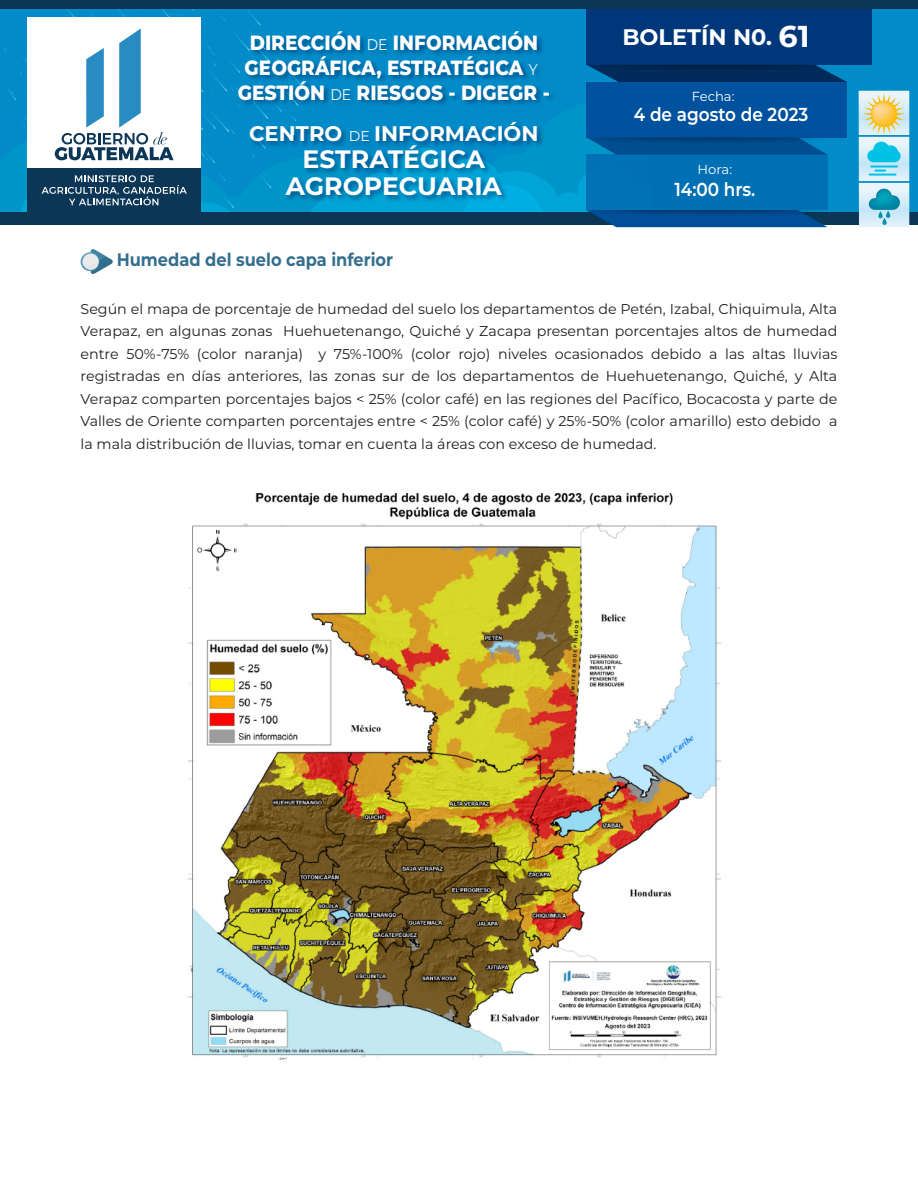
<style>
.page{position:relative;width:918px;height:1188px;background:#fff}
.page>*{position:absolute;margin:0;border:0;box-sizing:border-box;transform-origin:0 0}
.t1{font:700 25.2px/27px "Montserrat";color:#fff;text-align:center}
.t2{font:700 22.5px "Montserrat";color:#fff}
.t3{font:700 21.15px "Montserrat";color:#fff}
.t4{font:800 20.55px/24.8px "Montserrat";color:#fff;text-align:center;scale:.9 1}
.t5{font:600 18.75px "Montserrat";color:#fff;scale:.9 1}
.t6{font:700 18px "Montserrat";color:#336e8e;scale:.9 1}
.t7{font:14.25px/22.5px "Montserrat";color:#231f20;text-align:justify}
.t8{font:13.2px "Montserrat";color:#fff}
.s1{font-weight:400;font-size:15.45px}
.s2{font-weight:400;font-size:14.1px}
.s3{font-size:30.15px}
</style>
<div class="page">
<svg style="left:81px;top:249px;width:32px;height:25px"></svg>
<img style="left:188px;top:492px;width:533px;height:569px">
<div style="left:0;top:0;width:918px;height:225px;background:#0b3656"></div>
<div style="left:847px;top:9px;width:71px;height:203px;background:#018cc9"></div>
<div style="left:586px;top:9px;width:286px;height:56px;background:#00377a"></div>
<svg style="left:859px;top:91px;width:50px;height:44px"></svg>
<svg style="left:859px;top:137px;width:50px;height:44px"></svg>
<svg style="left:859px;top:183px;width:50px;height:44px"></svg>
<svg style="left:0;top:9px;width:847px;height:218px"></svg>
<svg style="left:869px;top:189px;width:31px;height:36px"></svg>
<hr style="left:869px;top:174px;width:27px;height:2px;background:#00c2e5">
<svg style="left:867px;top:142px;width:34px;height:30px"></svg>
<svg style="left:863px;top:93px;width:42px;height:42px;background:#e9ddab"></svg>
<h3 class="t4" style="left:238px;top:29px;width:348px">DIRECCIÓN <span class="s1">DE</span> INFORMACIÓN<br>GEOGRÁFICA, ESTRATÉGICA <span class="s1">Y<br></span>GESTIÓN <span class="s1">DE</span> RIESGOS - DIGEGR -</h3>
<h3 class="t3" style="left:249px;top:119px;width:291px">CENTRO <span class="s2">DE</span> INFORMACIÓN</h3>
<h1 class="t1" style="left:286px;top:144px;width:218px">ESTRATÉGICA<br>AGROPECUARIA</h1>
<p class="t6" style="left:117px;top:247px;width:309px">Humedad del suelo capa inferior</p>
<h2 class="t2" style="left:622px;top:20px;width:189px">BOLETÍN N0. <span class="s3">61</span></h2>
<p class="t8" style="left:692px;top:87px;width:44px">Fecha:</p>
<h3 class="t5" style="left:634px;top:101px;width:195px">4 de agosto de 2023</h3>
<p class="t8" style="left:698px;top:161px;width:36px">Hora:</p>
<h3 class="t5" style="left:674px;top:176px;width:91px">14:00 hrs.</h3>
<p class="t7" style="left:81px;top:297px;width:758px">Según el mapa de porcentaje de humedad del suelo los departamentos de Petén, Izabal, Chiquimula, Alta Verapaz, en algunas zonas Huehuetenango, Quiché y Zacapa presentan porcentajes altos de humedad entre 50%-75% (color naranja) y 75%-100% (color rojo) niveles ocasionados debido a las altas lluvias registradas en días anteriores, las zonas sur de los departamentos de Huehuetenango, Quiché, y Alta Verapaz comparten porcentajes bajos &lt; 25% (color café) en las regiones del Pacífico, Bocacosta y parte de Valles de Oriente comparten porcentajes entre &lt; 25% (color café) y 25%-50% (color amarillo) esto debido a la mala distribución de lluvias, tomar en cuenta la áreas con exceso de humedad.</p>
</div>
